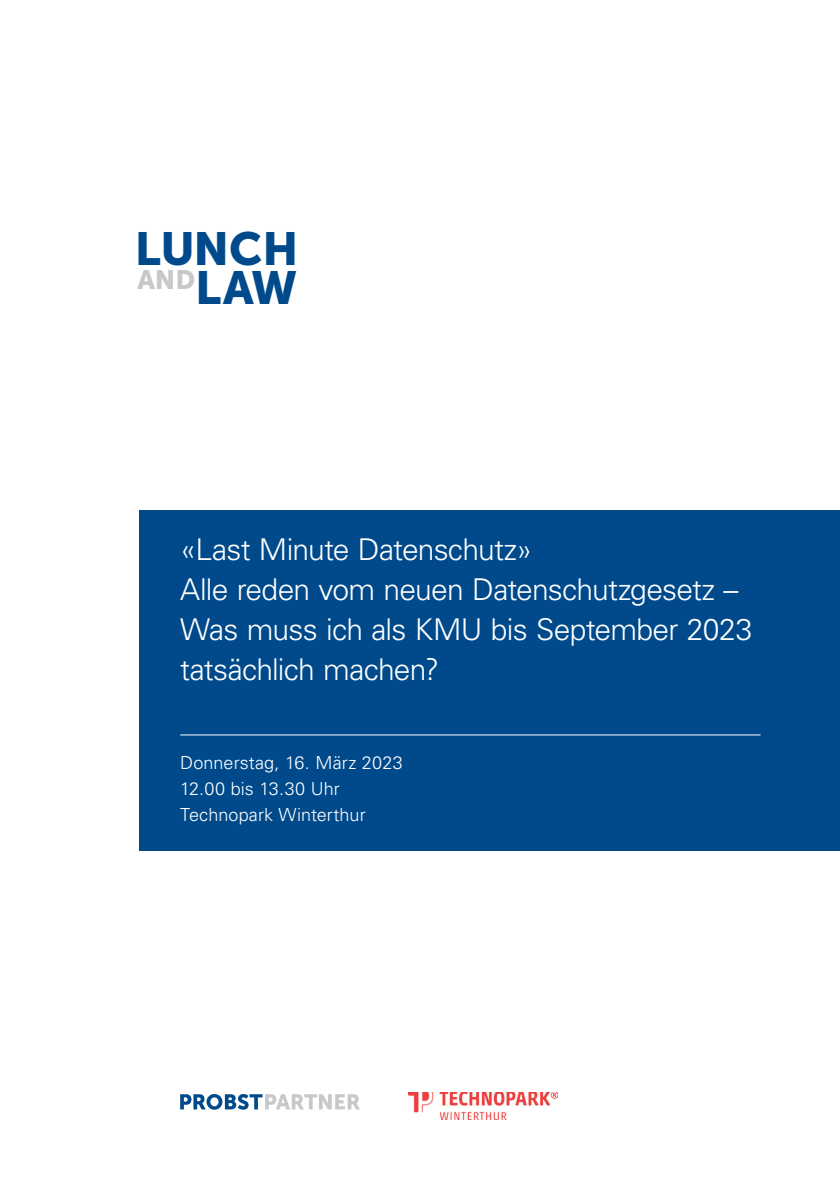
<style>
.page{position:relative;width:840px;height:1191px;background:#fff}
.page>*{position:absolute;margin:0;border:0;box-sizing:border-box;transform-origin:0 0}
.t1{font:46.2px "Museo Sans 900";letter-spacing:-.005em;color:#004a8b}
.t2{font:300 30px/40px "Univers LT Std";letter-spacing:-.025em;color:#fff}
.t3{font:26.6px "Museo Sans 900";color:#c7c8ca}
.t4{font:300 18px/26px "Univers LT Std";letter-spacing:.005em;color:#fff}
.s1{font-size:46.2px;color:#004a8b}
</style>
<div class="page">
<svg style="left:180px;top:1094px;width:180px;height:15px"></svg>
<img style="left:408px;top:1092px;width:149px;height:27px">
<div style="left:139px;top:510px;width:700px;height:341px;background:#004a8b"></div>
<hr style="left:180px;top:734px;width:580px;height:1px;background:#fff">
<h1 class="t1" style="left:135px;top:223px;width:165px">LUNCH</h1>
<p class="t3" style="left:137px;top:264px;width:161px">AND<span class="s1">LAW</span></p>
<p class="t2" style="left:180px;top:529px;width:573px">«Last Minute Datenschutz»<br>Alle reden vom neuen Datenschutzgesetz –<br>Was muss ich als KMU bis September 2023 tatsächlich machen?</p>
<p class="t4" style="left:180px;top:749px;width:224px">Donnerstag, 16. März 2023<br>12.00 bis 13.30 Uhr<br>Technopark Winterthur</p>
</div>
